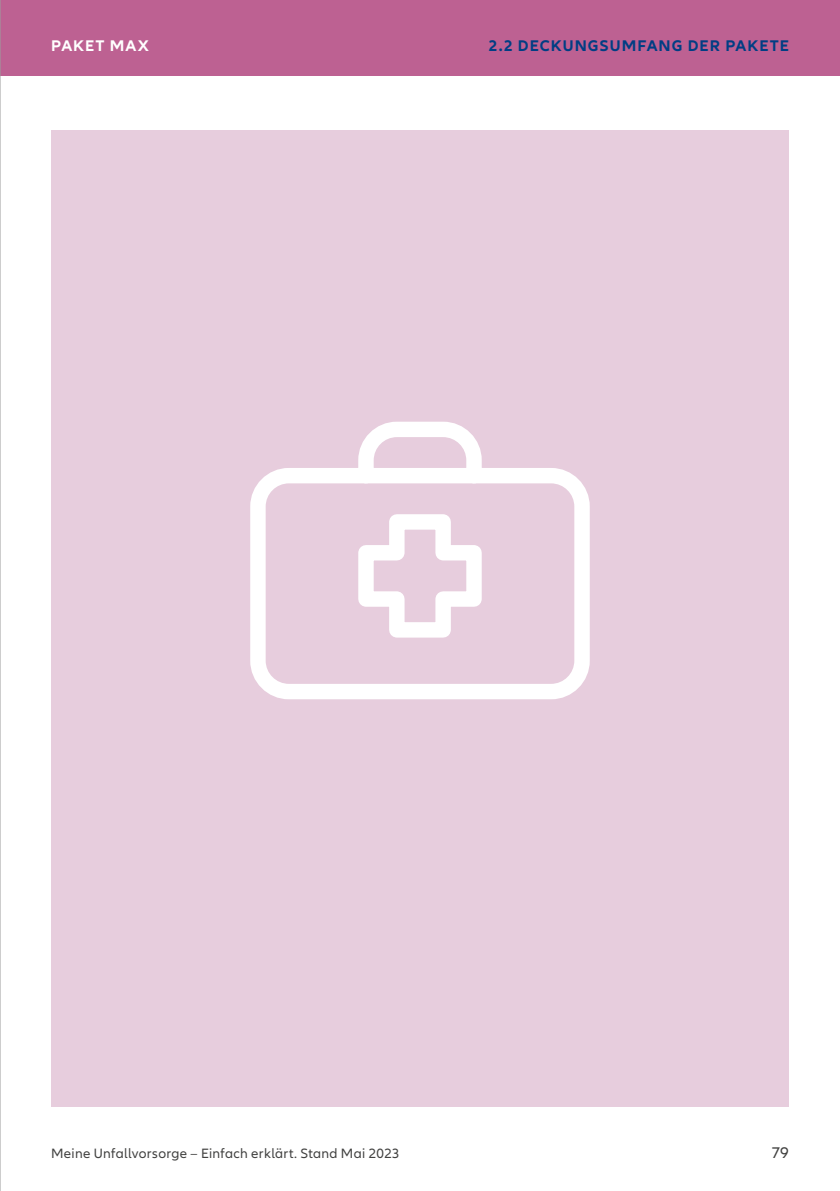
<style>
.page{position:relative;width:840px;height:1191px;background:#fff}
.page>*{position:absolute;margin:0;border:0;box-sizing:border-box;transform-origin:0 0}
.t1{font:700 16px "Allianz Neo";letter-spacing:.065em;color:#003e84}
.t2{font:700 16px "Allianz Neo";letter-spacing:.065em;color:#fff}
.t3{font:16px "Allianz Neo";color:#414140}
.t4{font:14px "Allianz Neo";letter-spacing:.02em;color:#414140}
</style>
<div class="page">
<div style="left:0;top:0;width:839px;height:75px;background:#bd6192"></div>
<div style="left:51px;top:130px;width:737px;height:977px;background:#e7cddd"></div>
<svg style="left:250px;top:421px;width:340px;height:279px"></svg>
<hr style="left:0;top:0;width:1px;height:1191px;background:#9c9d9d">
<p class="t2" style="left:51px;top:36px;width:99px">PAKET MAX</p>
<p class="t1" style="left:488px;top:36px;width:301px">2.2 DECKUNGSUMFANG DER PAKETE</p>
<p class="t4" style="left:51px;top:1145px;width:350px">Meine Unfallvorsorge – Einfach erklärt. Stand Mai 2023</p>
<p class="t3" style="left:771px;top:1143px;width:19px">79</p>
</div>
